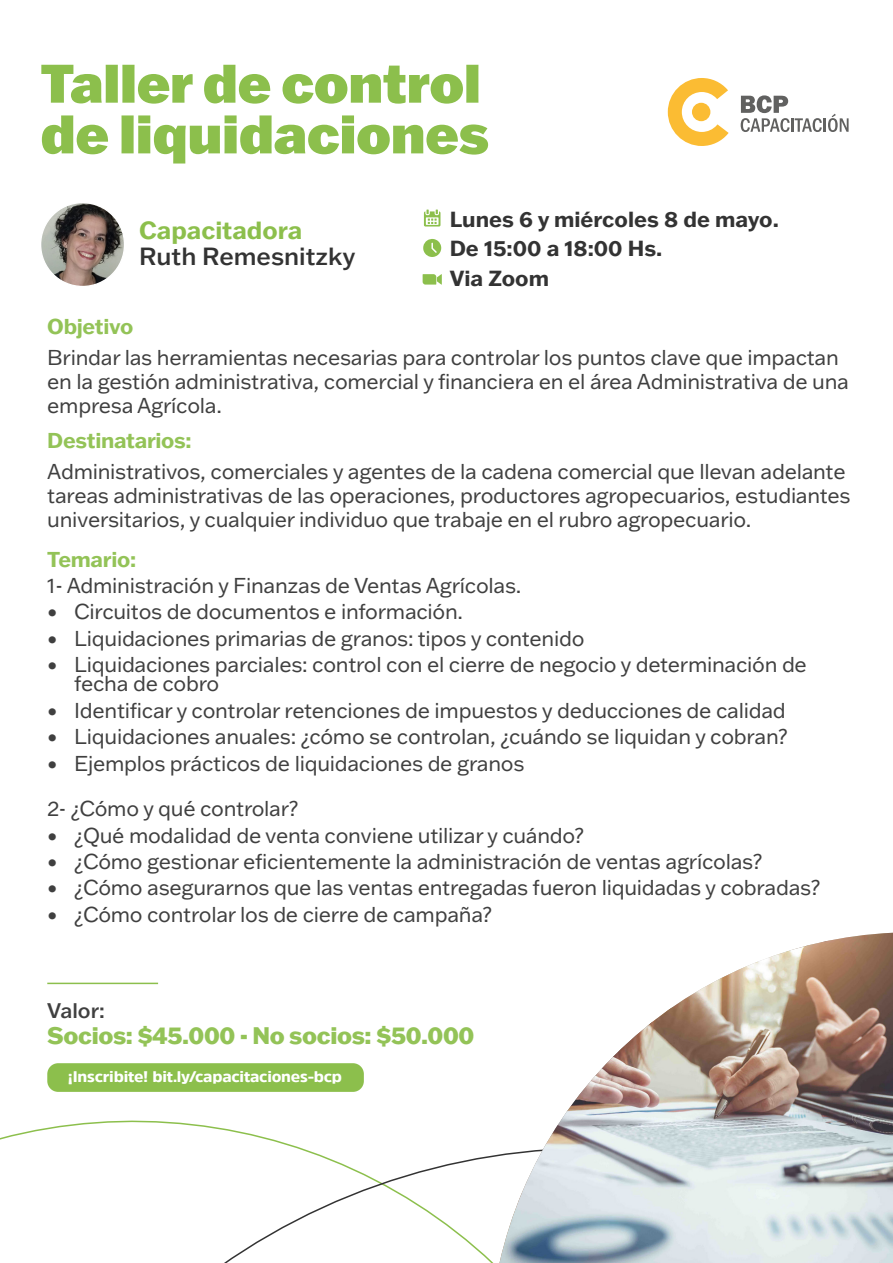
<style>
.page{position:relative;width:893px;height:1263px;background:#fff}
.page>*{position:absolute;margin:0;border:0;box-sizing:border-box;transform-origin:0 0}
.t1{font:900 53.1px/50.7px "Franklin Gothic ATF";color:#8cbf4c}
.t2{font:500 24.3px "Franklin Gothic ATF";color:#333}
.t3{font:700 24.3px "Franklin Gothic ATF";color:#8cbf4c}
.t4{font:800 23.4px "Franklin Gothic ATF";letter-spacing:-.015em;color:#8cbf4c}
.t5{font:700 21.45px/29.7px "Franklin Gothic ATF";color:#333}
.t6{font:21.15px/24px "Franklin Gothic ATF";letter-spacing:-.015em;color:#333}
.t7{font:700 21.15px "Franklin Gothic ATF";letter-spacing:-.015em;color:#8cbf4c}
.t8{font:500 20.7px "Franklin Gothic ATF";color:#333}
.t9{font:900 15.3px "Amsi Pro";letter-spacing:-.015em;color:#fff;scale:1.04 1}
</style>
<div class="page">
<svg style="left:33px;top:1070px;width:466px;height:193px"></svg>
<img style="left:499px;top:933px;width:394px;height:330px">
<img style="left:41px;top:203px;width:84px;height:83px;border-radius:42px">
<svg style="left:423px;top:239px;width:18px;height:18px"></svg>
<svg style="left:424px;top:210px;width:16px;height:17px"></svg>
<svg style="left:423px;top:274px;width:19px;height:11px"></svg>
<svg style="left:741px;top:95px;width:108px;height:37px"></svg>
<svg style="left:668px;top:78px;width:61px;height:68px"></svg>
<div style="left:692px;top:103px;width:18px;height:18px;background:#fbbc33;border-radius:50%"></div>
<div style="left:47px;top:1063px;width:317px;height:29px;background:#8cbf4c;border-radius:11px"></div>
<hr style="left:47px;top:983px;width:111px;height:1px;background:#8cbf4c">
<h1 class="t1" style="left:41px;top:57px;width:450px">Taller de control de liquidaciones</h1>
<p class="t3" style="left:139px;top:213px;width:165px">Capacitadora</p>
<p class="t2" style="left:139px;top:240px;width:218px">Ruth Remesnitzky</p>
<p class="t5" style="left:450px;top:204px;width:331px">Lunes 6 y miércoles 8 de mayo.<br>De 15:00 a 18:00 Hs.<br>Via Zoom</p>
<p class="t7" style="left:47px;top:312px;width:88px">Objetivo</p>
<p class="t6" style="left:47px;top:345px;width:803px">Brindar las herramientas necesarias para controlar los puntos clave que impactan en la gestión administrativa, comercial y financiera en el área Administrativa de una empresa Agrícola.</p>
<p class="t7" style="left:47px;top:426px;width:146px">Destinatarios:</p>
<p class="t6" style="left:47px;top:459px;width:805px">Administrativos, comerciales y agentes de la cadena comercial que llevan adelante tareas administrativas de las operaciones, productores agropecuarios, estudiantes universitarios, y cualquier individuo que trabaje en el rubro agropecuario.</p>
<p class="t7" style="left:47px;top:545px;width:90px">Temario:</p>
<p class="t6" style="left:47px;top:573px;width:476px">1- Administración y Finanzas de Ventas Agrícolas.</p>
<p class="t6" style="left:47px;top:599px;width:417px">• Circuitos de documentos e información.</p>
<p class="t6" style="left:47px;top:626px;width:539px">• Liquidaciones primarias de granos: tipos y contenido</p>
<p class="t6" style="left:74px;top:654px;width:734px;line-height:19.4px;text-indent:-27px">• Liquidaciones parciales: control con el cierre de negocio y determinación de fecha de cobro</p>
<p class="t6" style="left:47px;top:698px;width:740px">• Identificar y controlar retenciones de impuestos y deducciones de calidad</p>
<p class="t6" style="left:47px;top:724px;width:742px">• Liquidaciones anuales: ¿cómo se controlan, ¿cuándo se liquidan y cobran?</p>
<p class="t6" style="left:47px;top:739px;width:479px;line-height:45.8px">• Ejemplos prácticos de liquidaciones de granos<br>2- ¿Cómo y qué controlar?</p>
<p class="t6" style="left:47px;top:822px;width:538px">• ¿Qué modalidad de venta conviene utilizar y cuándo?</p>
<p class="t6" style="left:47px;top:849px;width:716px">• ¿Cómo gestionar eficientemente la administración de ventas agrícolas?</p>
<p class="t6" style="left:47px;top:875px;width:774px">• ¿Cómo asegurarnos que las ventas entregadas fueron liquidadas y cobradas?</p>
<p class="t6" style="left:47px;top:901px;width:446px">• ¿Cómo controlar los de cierre de campaña?</p>
<p class="t8" style="left:47px;top:996px;width:59px">Valor:</p>
<p class="t4" style="left:47px;top:1020px;width:429px">Socios: $45.000 - No socios: $50.000</p>
<p class="t9" style="left:68px;top:1066px;width:265px">¡Inscribite! bit.ly/capacitaciones-bcp</p>
</div>
